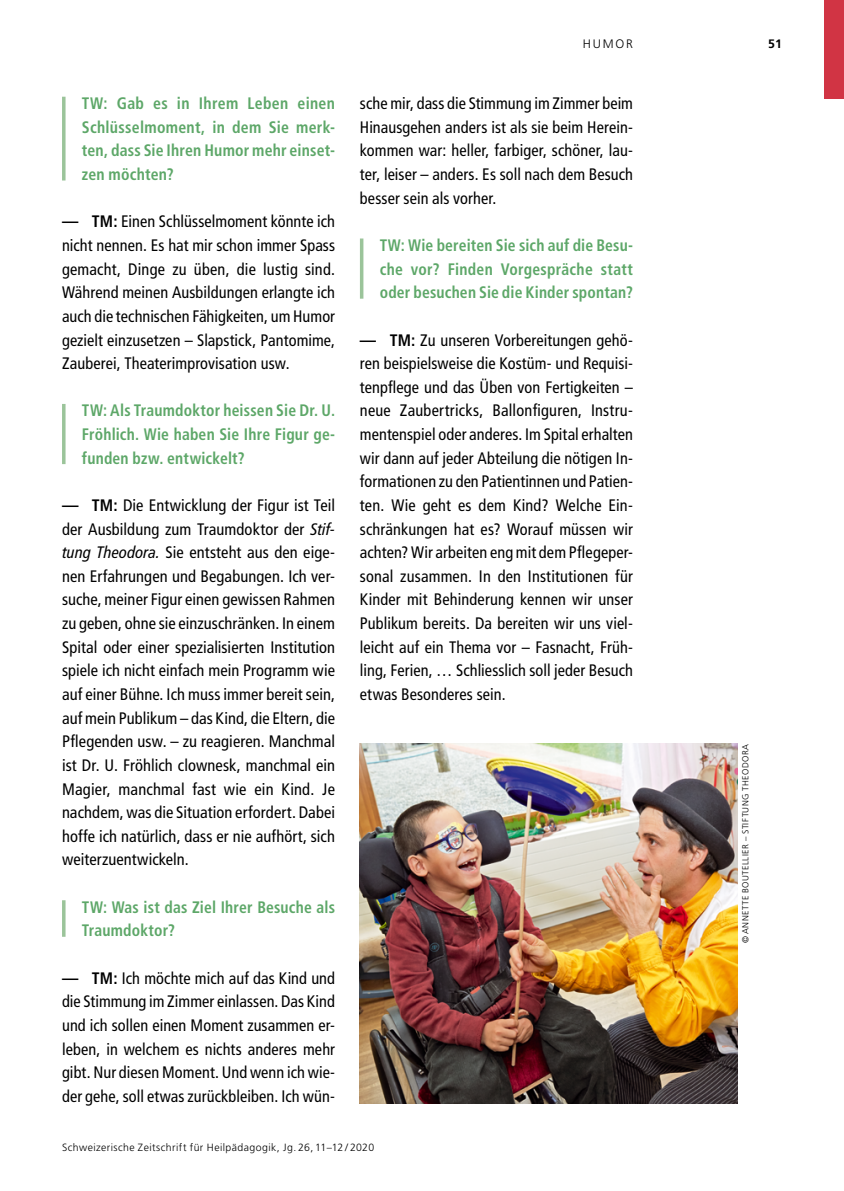
<style>
.page{position:relative;width:844px;height:1191px;background:#fff}
.page>*{position:absolute;margin:0;border:0;box-sizing:border-box;transform-origin:0 0}
.Artikel_Artikel_Lauftext_Artikel_P_Lauft{font:condensed 16.62px/23.6px "Frutiger LT";letter-spacing:.005em;color:#000;text-align:justify}
.Artikel_Artikel_Lauftext_Artikel_P_Lauft-2{font:700 condensed 16.62px/23.6px "Frutiger LT";letter-spacing:.01em;color:#5da768;text-align:justify;scale:.94 1}
.Artikel_Artikel_Lauftext_Artikel_P_Lauft-3{font:700 condensed 16.62px/23.6px "Frutiger LT";letter-spacing:.01em;color:#5da768;text-align:justify;scale:.95 1}
.t1{font:300 12.25px "Frutiger LT";letter-spacing:.15em;color:#000}
.t2{font:700 12.25px "Frutiger LT";color:#000}
.t3{font:300 10.5px "Frutiger LT";letter-spacing:.04em;color:#000}
.t4{font:300 8.75px "Frutiger LT";letter-spacing:.055em;color:#000}
.s1{font-weight:700}
.s2{font-family:"Frutiger LT Pro";font-style:italic}
</style>
<div class="page">
<div style="left:823px;top:0;width:20px;height:99px;background:#d13444"></div>
<hr style="left:62px;top:97px;width:3px;height:83px;background:#9bc49a">
<hr style="left:62px;top:404px;width:3px;height:60px;background:#9bc49a">
<hr style="left:62px;top:900px;width:3px;height:36px;background:#9bc49a">
<hr style="left:360px;top:238px;width:3px;height:61px;background:#9bc49a">
<img style="left:360px;top:743px;width:377px;height:360px">
<p class="Artikel_Artikel_Lauftext_Artikel_P_Lauft-3" style="left:82px;top:92px;width:268px">TW: Gab es in Ihrem Leben einen Schlüsselmoment, in dem Sie merk&shy;ten, dass Sie Ihren Humor mehr einset&shy;zen möchten?</p>
<p class="Artikel_Artikel_Lauftext_Artikel_P_Lauft" style="left:62px;top:210px;width:274px"><span class="s1">— TM:</span> Einen Schlüsselmoment könnte ich nicht nennen. Es hat mir schon immer Spass gemacht, Dinge zu üben, die lustig sind.<br>Während meinen Ausbildungen erlangte ich auch die technischen Fähigkeiten, um Humor gezielt einzusetzen – Slapstick, Pantomime, Zauberei, Theaterimprovisation usw.</p>
<p class="Artikel_Artikel_Lauftext_Artikel_P_Lauft-2" style="left:82px;top:399px;width:271px">TW: Als Traumdoktor heissen Sie Dr. U.<br>Fröhlich. Wie haben Sie Ihre Figur ge&shy;funden bzw. entwickelt?</p>
<p class="Artikel_Artikel_Lauftext_Artikel_P_Lauft" style="left:62px;top:493px;width:274px"><span class="s1">— TM:</span> Die Entwicklung der Figur ist Teil der Ausbildung zum Traumdoktor der <span class="s2">Stif&shy;tung Theodora.</span> Sie entsteht aus den eige&shy;nen Erfahrungen und Begabungen. Ich ver&shy;suche, meiner Figur einen gewissen Rahmen zu geben, ohne sie einzuschränken. In einem Spital oder einer spezialisierten Institution spiele ich nicht einfach mein Programm wie auf einer Bühne. Ich muss immer bereit sein, auf mein Publikum – das Kind, die Eltern, die Pflegenden usw. – zu reagieren. Manchmal ist Dr. U. Fröhlich clownesk, manchmal ein Magier, manchmal fast wie ein Kind. Je nachdem, was die Situation erfordert. Dabei hoffe ich natürlich, dass er nie aufhört, sich weiterzuentwickeln.</p>
<p class="Artikel_Artikel_Lauftext_Artikel_P_Lauft-2" style="left:82px;top:895px;width:271px">TW: Was ist das Ziel Ihrer Besuche als<br>Traumdoktor?</p>
<p class="Artikel_Artikel_Lauftext_Artikel_P_Lauft" style="left:62px;top:966px;width:274px"><span class="s1">— TM:</span> Ich möchte mich auf das Kind und die Stimmung im Zimmer einlassen. Das Kind und ich sollen einen Moment zusammen er&shy;leben, in welchem es nichts anderes mehr gibt. Nur diesen Moment. Und wenn ich wie&shy;der gehe, soll etwas zurückbleiben. Ich wün-</p>
<p class="t1" style="left:582px;top:37px;width:52px">HUMOR</p>
<p class="Artikel_Artikel_Lauftext_Artikel_P_Lauft" style="left:360px;top:92px;width:274px">sche mir, dass die Stimmung im Zimmer beim Hinausgehen anders ist als sie beim Herein&shy;kommen war: heller, farbiger, schöner, lau&shy;ter, leiser – anders. Es soll nach dem Besuch besser sein als vorher.</p>
<p class="Artikel_Artikel_Lauftext_Artikel_P_Lauft-2" style="left:379px;top:233px;width:271px">TW: Wie bereiten Sie sich auf die Besu&shy;che vor? Finden Vorgespräche statt oder besuchen Sie die Kinder spontan?</p>
<p class="Artikel_Artikel_Lauftext_Artikel_P_Lauft" style="left:360px;top:328px;width:274px"><span class="s1">— TM:</span> Zu unseren Vorbereitungen gehö&shy;ren beispielsweise die Kostüm- und Requisi&shy;tenpflege und das Üben von Fertigkeiten – neue Zaubertricks, Ballonfiguren, Instru&shy;mentenspiel oder anderes. Im Spital erhalten wir dann auf jeder Abteilung die nötigen In&shy;formationen zu den Patientinnen und Patien&shy;ten. Wie geht es dem Kind? Welche Ein&shy;schränkungen hat es? Worauf müssen wir achten? Wir arbeiten eng mit dem Pflegeper&shy;sonal zusammen. In den Institutionen für Kinder mit Behinderung kennen wir unser Publikum bereits. Da bereiten wir uns viel&shy;leicht auf ein Thema vor – Fasnacht, Früh&shy;ling, Ferien, … Schliesslich soll jeder Besuch etwas Besonderes sein.</p>
<p class="t3" style="left:62px;top:1141px;width:313px">Schweizerische Zeitschrift für Heilpädagogik, Jg. 26, 11–12 / 2020</p>
<p class="t2" style="left:768px;top:37px;width:15px">51</p>
<p class="t4" style="left:740px;top:942px;width:200px;rotate:-90deg">© ANNETTE BOUTELLIER – STIFTUNG THEODORA</p>
</div>
